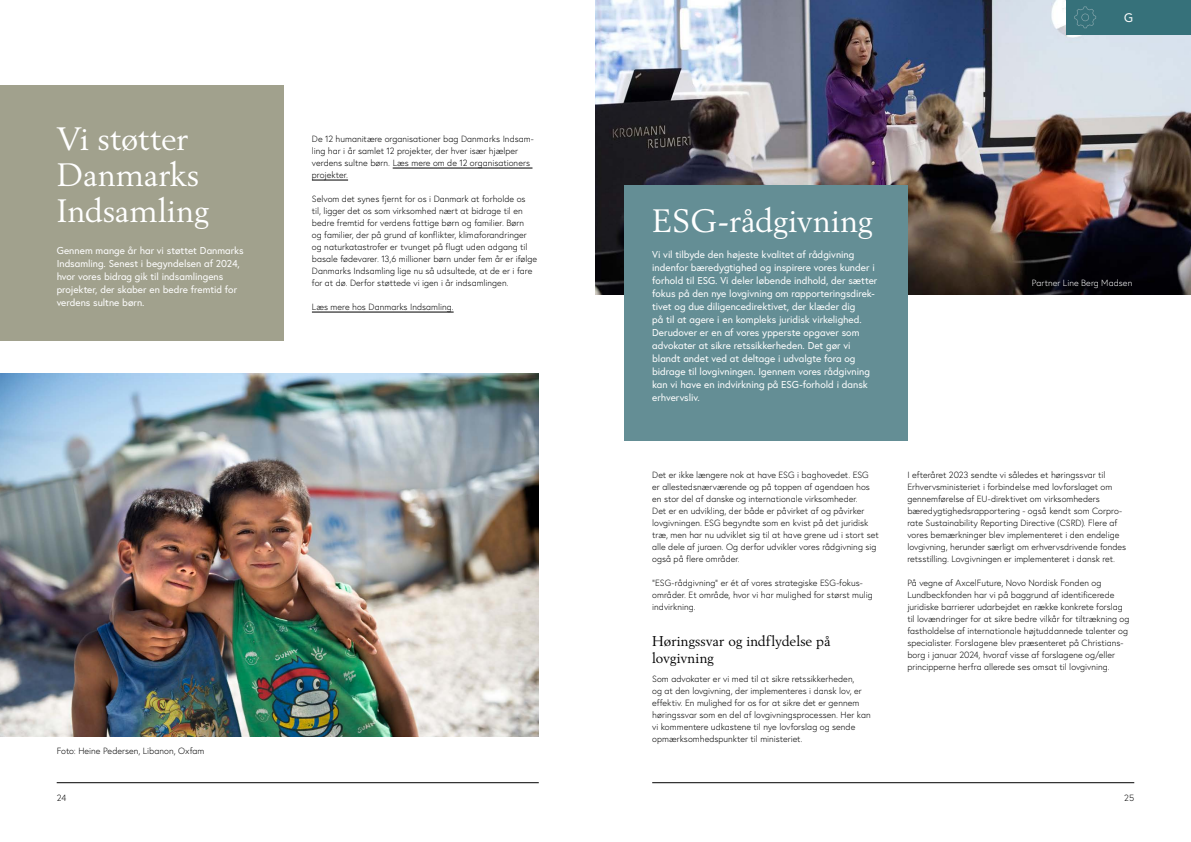
<style>
.page{position:relative;width:1191px;height:842px;background:#fff}
.page>*{position:absolute;margin:0;border:0;box-sizing:border-box;transform-origin:0 0}
.t1{font:32px/36px "Berling LT Std";color:#fff}
.t2{font:14px/17px "Berling LT Std";color:#000}
.t3{font:12.5px "Europa";color:#fff}
.t4{font:10px/13px "Europa";letter-spacing:-.005em;color:#fff}
.t5{font:300 9px/12px "Europa";color:#000}
.t6{font:300 9px "Europa";letter-spacing:.005em;color:#fff}
</style>
<div class="page">
<hr style="left:57px;top:782px;width:482px;height:1px;background:#000">
<hr style="left:652px;top:782px;width:482px;height:1px;background:#000">
<img style="left:595px;top:0;width:596px;height:295px">
<img style="left:0;top:373px;width:538px;height:364px">
<div style="left:0;top:85px;width:283px;height:255px;background:#a1a18d"></div>
<div style="left:624px;top:185px;width:283px;height:255px;background:#648e95"></div>
<hr style="left:393px;top:168px;width:139px;height:1px;background:#000">
<hr style="left:312px;top:180px;width:36px;height:1px;background:#000">
<hr style="left:312px;top:312px;width:141px;height:1px;background:#000">
<div style="left:1066px;top:0;width:124px;height:34px;background:#36717a"></div>
<svg style="left:1074px;top:7px;width:22px;height:21px"></svg>
<h1 class="t1" style="left:57px;top:121px;width:154px">Vi støtter<br>Danmarks<br>Indsamling</h1>
<p class="t4" style="left:57px;top:244px;width:188px">Gennem mange år har vi støttet Danmarks Indsamling. Senest i begyndelsen af 2024, hvor vores bidrag gik til indsamlingens projekter, der skaber en bedre fremtid for verdens sultne børn.</p>
<p class="t5" style="left:312px;top:133px;width:223px">De 12 humanitære organisationer bag Danmarks Indsam&shy;ling har i år samlet 12 projekter, der hver især hjælper verdens sultne børn. Læs mere om de 12 organisationers projekter.</p>
<p class="t5" style="left:312px;top:193px;width:227px">Selvom det synes fjernt for os i Danmark at forholde os<br>til, ligger det os som virksomhed nært at bidrage til en bedre fremtid for verdens fattige børn og familier. Børn<br>og familier, der på grund af konflikter, klimaforandringer og naturkatastrofer er tvunget på flugt uden adgang til basale fødevarer. 13,6 millioner børn under fem år er ifølge Danmarks Indsamling lige nu så udsultede, at de er i fare for at dø. Derfor støttede vi igen i år indsamlingen.</p>
<p class="t5" style="left:312px;top:301px;width:143px">Læs mere hos Danmarks Indsamling.</p>
<p class="t5" style="left:57px;top:745px;width:149px">Foto: Heine Pedersen, Libanon, Oxfam</p>
<h3 class="t3" style="left:1124px;top:10px;width:10px">G</h3>
<h1 class="t1" style="left:652px;top:202px;width:222px">ESG-rådgivning</h1>
<p class="t4" style="left:652px;top:248px;width:227px">Vi vil tilbyde den højeste kvalitet af rådgivning indenfor bæredygtighed og inspirere vores kunder i forhold til ESG. Vi deler løbende indhold, der sætter fokus på den nye lovgivning om rapporteringsdirek&shy;tivet og due diligencedirektivet, der klæder dig<br>på til at agere i en kompleks juridisk virkelighed.<br>Derudover er en af vores ypperste opgaver som advokater at sikre retssikkerheden. Det gør vi blandt andet ved at deltage i udvalgte fora og bidrage til lovgivningen. Igennem vores rådgivning kan vi have en indvirkning på ESG-forhold i dansk erhvervsliv.</p>
<p class="t5" style="left:652px;top:469px;width:228px">Det er ikke længere nok at have ESG i baghovedet. ESG<br>er allestedsnærværende og på toppen af agendaen hos en stor del af danske og internationale virksomheder.<br>Det er en udvikling, der både er påvirket af og påvirker lovgivningen. ESG begyndte som en kvist på det juridisk træ, men har nu udviklet sig til at have grene ud i stort set alle dele af juraen. Og derfor udvikler vores rådgivning sig også på flere områder.</p>
<p class="t5" style="left:652px;top:577px;width:222px">"ESG-rådgivning" er ét af vores strategiske ESG-fokus&shy;områder. Et område, hvor vi har mulighed for størst mulig indvirkning.</p>
<h2 class="t2" style="left:652px;top:632px;width:180px">Høringssvar og indflydelse på lovgivning</h2>
<p class="t5" style="left:652px;top:673px;width:220px">Som advokater er vi med til at sikre retssikkerheden,<br>og at den lovgivning, der implementeres i dansk lov, er effektiv. En mulighed for os for at sikre det er gennem høringssvar som en del af lovgivningsprocessen. Her kan vi kommentere udkastene til nye lovforslag og sende opmærksomhedspunkter til ministeriet.</p>
<p class="t6" style="left:1032px;top:277px;width:102px">Partner Line Berg Madsen</p>
<p class="t5" style="left:907px;top:469px;width:220px">I efteråret 2023 sendte vi således et høringssvar til Erhvervsministeriet i forbindelse med lovforslaget om gennemførelse af EU-direktivet om virksomheders bæredygtighedsrapportering - også kendt som Corpro&shy;rate Sustainability Reporting Directive (CSRD). Flere af vores bemærkninger blev implementeret i den endelige lovgivning, herunder særligt om erhvervsdrivende fondes retsstilling. Lovgivningen er implementeret i dansk ret.</p>
<p class="t5" style="left:907px;top:577px;width:224px">På vegne af AxcelFuture, Novo Nordisk Fonden og Lundbeckfonden har vi på baggrund af identificerede juridiske barrierer udarbejdet en række konkrete forslag til lovændringer for at sikre bedre vilkår for tiltrækning og fastholdelse af internationale højtuddannede talenter og specialister. Forslagene blev præsenteret på Christians&shy;borg i januar 2024, hvoraf visse af forslagene og/eller principperne herfra allerede ses omsat til lovgivning.</p>
<p class="t5" style="left:57px;top:791px;width:11px">24</p>
<p class="t5" style="left:1124px;top:791px;width:11px">25</p>
</div>
